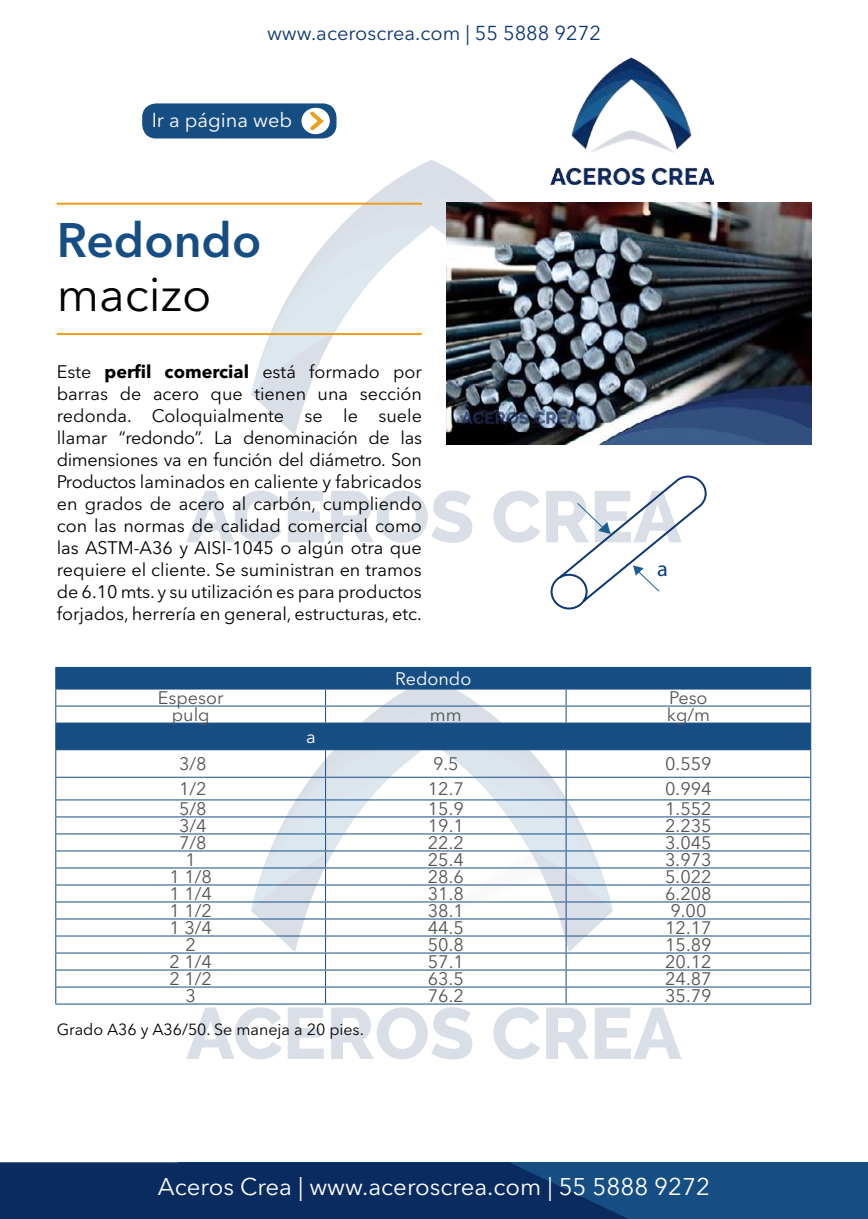
<style>
.page{position:relative;width:868px;height:1219px;background:#fff}
.page>*{position:absolute;margin:0;border:0;box-sizing:border-box;transform-origin:0 0}
.t1{font:600 48px "Avenir Next LT Pro";color:#164e84}
.t2{font:48px "Avenir Next LT Pro";color:#000}
.t3{font:24px "Avenir Next LT Pro";color:#fff}
.t4{font:21.6px "Myriad Pro";color:#084080;scale:1.04 1}
.t5{font:20px "Avenir Next LT Pro";color:#0f3771}
.t6{font:20px "Avenir Next LT Pro";color:#fff}
.t7{font:18px/22px "Avenir Next LT Pro";color:#000;text-align:justify}
.t8{font:18px "Avenir Next LT Pro";color:#515455}
.t9{font:18px "Avenir Next LT Pro";color:#fff}
.t10{font:16px "Avenir Next LT Pro";color:#000}
.s1{font-weight:700}
</style>
<div class="page">
<svg style="left:378px;top:159px;width:234px;height:34px"></svg>
<svg style="left:186px;top:491px;width:138px;height:52px"></svg>
<svg style="left:331px;top:490px;width:141px;height:53px"></svg>
<svg style="left:493px;top:491px;width:47px;height:52px"></svg>
<svg style="left:251px;top:193px;width:180px;height:23px"></svg>
<svg style="left:431px;top:193px;width:181px;height:23px"></svg>
<svg style="left:251px;top:216px;width:195px;height:219px"></svg>
<hr style="left:57px;top:203px;width:365px;height:2px;background:#eb9d1c">
<hr style="left:57px;top:333px;width:365px;height:2px;background:#eb9d1c">
<div style="left:179px;top:1162px;width:688px;height:57px;background:#164e84"></div>
<svg style="left:0;top:1162px;width:628px;height:57px;background:#0a2e62"></svg>
<div style="left:142px;top:103px;width:194px;height:36px;background:#164e84;border-radius:14px"></div>
<svg style="left:301px;top:108px;width:29px;height:26px"></svg>
<svg style="left:306px;top:108px;width:21px;height:26px"></svg>
<img style="left:550px;top:58px;width:163px;height:126px">
<img style="left:446px;top:203px;width:365px;height:241px">
<svg style="left:546px;top:475px;width:161px;height:135px"></svg>
<svg style="left:56px;top:668px;width:754px;height:81px;fill:#164e84"></svg>
<hr style="left:55px;top:667px;width:270px;height:1px;background:#164e84">
<hr style="left:325px;top:667px;width:241px;height:1px;background:#164e84">
<hr style="left:566px;top:667px;width:245px;height:1px;background:#164e84">
<hr style="left:55px;top:688px;width:270px;height:1px;background:#164e84">
<hr style="left:325px;top:688px;width:241px;height:1px;background:#164e84">
<hr style="left:566px;top:688px;width:245px;height:1px;background:#164e84">
<hr style="left:55px;top:705px;width:270px;height:1px;background:#164e84">
<hr style="left:566px;top:705px;width:245px;height:1px;background:#164e84">
<hr style="left:55px;top:723px;width:270px;height:1px;background:#164e84">
<hr style="left:566px;top:723px;width:245px;height:1px;background:#164e84">
<hr style="left:55px;top:749px;width:270px;height:1px;background:#164e84">
<hr style="left:566px;top:749px;width:245px;height:1px;background:#164e84">
<hr style="left:55px;top:777px;width:270px;height:1px;background:#164e84">
<hr style="left:566px;top:777px;width:245px;height:1px;background:#164e84">
<hr style="left:55px;top:799px;width:270px;height:1px;background:#164e84">
<hr style="left:566px;top:799px;width:245px;height:1px;background:#164e84">
<hr style="left:55px;top:816px;width:270px;height:1px;background:#164e84">
<hr style="left:566px;top:816px;width:245px;height:1px;background:#164e84">
<hr style="left:55px;top:833px;width:270px;height:1px;background:#164e84">
<hr style="left:566px;top:833px;width:245px;height:1px;background:#164e84">
<hr style="left:55px;top:850px;width:270px;height:1px;background:#164e84">
<hr style="left:566px;top:850px;width:245px;height:1px;background:#164e84">
<hr style="left:55px;top:867px;width:270px;height:1px;background:#164e84">
<hr style="left:566px;top:867px;width:245px;height:1px;background:#164e84">
<hr style="left:55px;top:884px;width:270px;height:1px;background:#164e84">
<hr style="left:566px;top:884px;width:245px;height:1px;background:#164e84">
<hr style="left:55px;top:901px;width:270px;height:1px;background:#164e84">
<hr style="left:566px;top:901px;width:245px;height:1px;background:#164e84">
<hr style="left:55px;top:918px;width:270px;height:1px;background:#164e84">
<hr style="left:566px;top:918px;width:245px;height:1px;background:#164e84">
<hr style="left:55px;top:935px;width:270px;height:1px;background:#164e84">
<hr style="left:566px;top:935px;width:245px;height:1px;background:#164e84">
<hr style="left:55px;top:952px;width:270px;height:1px;background:#164e84">
<hr style="left:566px;top:952px;width:245px;height:1px;background:#164e84">
<hr style="left:55px;top:969px;width:270px;height:1px;background:#164e84">
<hr style="left:566px;top:969px;width:245px;height:1px;background:#164e84">
<hr style="left:55px;top:986px;width:270px;height:1px;background:#164e84">
<svg style="left:55px;top:668px;width:1px;height:335px"></svg>
<hr style="left:566px;top:986px;width:245px;height:1px;background:#164e84">
<svg style="left:186px;top:689px;width:495px;height:371px"></svg>
<svg style="left:810px;top:668px;width:1px;height:335px"></svg>
<hr style="left:55px;top:1003px;width:270px;height:1px;background:#164e84">
<hr style="left:325px;top:1003px;width:241px;height:1px;background:#164e84">
<hr style="left:566px;top:1003px;width:245px;height:1px;background:#164e84">
<p class="t5" style="left:267px;top:21px;width:335px">www.aceroscrea.com | 55 5888 9272</p>
<p class="t6" style="left:152px;top:108px;width:142px">Ir a página web</p>
<h1 class="t1" style="left:57px;top:211px;width:206px">Redondo</h1>
<h1 class="t2" style="left:57px;top:266px;width:156px">macizo</h1>
<p class="t7" style="left:57px;top:361px;width:367px">Este <span class="s1">perfil comercial</span> está formado por barras de acero que tienen una sección redonda. Coloquialmente se le suele llamar “redondo”. La denominación de las dimensiones va en función del diámetro. Son Productos laminados en caliente y fabricados en grados de acero al carbón, cumpliendo con las normas de calidad comercial como las ASTM-A36 y AISI-1045 o algún otra que requiere el cliente. Se suministran en tramos de 6.10 mts. y su utilización es para productos forjados, herrería en general, estructuras, etc.</p>
<p class="t9" style="left:395px;top:668px;width:78px">Redondo</p>
<p class="t4" style="left:657px;top:555px;width:12px">a</p>
<p class="t8" style="left:158px;top:687px;width:67px">Espesor</p>
<p class="t8" style="left:669px;top:687px;width:40px">Peso</p>
<p class="t8" style="left:172px;top:704px;width:39px">pulg</p>
<p class="t8" style="left:430px;top:704px;width:33px">mm</p>
<p class="t8" style="left:666px;top:704px;width:45px">kg/m</p>
<p class="t9" style="left:306px;top:726px;width:11px">a</p>
<p class="t8" style="left:179px;top:753px;width:29px">3/8</p>
<p class="t8" style="left:433px;top:753px;width:27px">9.5</p>
<p class="t8" style="left:665px;top:753px;width:48px">0.559</p>
<p class="t8" style="left:179px;top:778px;width:29px">1/2</p>
<p class="t8" style="left:428px;top:778px;width:37px">12.7</p>
<p class="t8" style="left:665px;top:778px;width:48px">0.994</p>
<p class="t8" style="left:179px;top:798px;width:29px">5/8</p>
<p class="t8" style="left:428px;top:798px;width:37px">15.9</p>
<p class="t8" style="left:665px;top:798px;width:48px">1.552</p>
<p class="t8" style="left:179px;top:815px;width:29px">3/4</p>
<p class="t8" style="left:428px;top:815px;width:37px">19.1</p>
<p class="t8" style="left:665px;top:815px;width:48px">2.235</p>
<p class="t8" style="left:179px;top:832px;width:29px">7/8</p>
<p class="t8" style="left:428px;top:832px;width:37px">22.2</p>
<p class="t8" style="left:665px;top:832px;width:48px">3.045</p>
<p class="t8" style="left:185px;top:849px;width:12px">1</p>
<p class="t8" style="left:428px;top:849px;width:37px">25.4</p>
<p class="t8" style="left:665px;top:849px;width:48px">3.973</p>
<p class="t8" style="left:169px;top:866px;width:44px">1 1/8</p>
<p class="t8" style="left:428px;top:866px;width:37px">28.6</p>
<p class="t8" style="left:665px;top:866px;width:48px">5.022</p>
<p class="t8" style="left:169px;top:883px;width:44px">1 1/4</p>
<p class="t8" style="left:428px;top:883px;width:37px">31.8</p>
<p class="t8" style="left:665px;top:883px;width:48px">6.208</p>
<p class="t8" style="left:169px;top:900px;width:44px">1 1/2</p>
<p class="t8" style="left:428px;top:900px;width:37px">38.1</p>
<p class="t8" style="left:670px;top:900px;width:37px">9.00</p>
<p class="t8" style="left:169px;top:917px;width:44px">1 3/4</p>
<p class="t8" style="left:428px;top:917px;width:37px">44.5</p>
<p class="t8" style="left:665px;top:917px;width:48px">12.17</p>
<p class="t8" style="left:185px;top:934px;width:12px">2</p>
<p class="t8" style="left:428px;top:934px;width:37px">50.8</p>
<p class="t8" style="left:665px;top:934px;width:48px">15.89</p>
<p class="t8" style="left:169px;top:951px;width:44px">2 1/4</p>
<p class="t8" style="left:428px;top:951px;width:37px">57.1</p>
<p class="t8" style="left:665px;top:951px;width:48px">20.12</p>
<p class="t8" style="left:169px;top:968px;width:44px">2 1/2</p>
<p class="t8" style="left:428px;top:968px;width:37px">63.5</p>
<p class="t8" style="left:665px;top:968px;width:48px">24.87</p>
<p class="t8" style="left:185px;top:985px;width:12px">3</p>
<p class="t8" style="left:428px;top:985px;width:37px">76.2</p>
<p class="t8" style="left:665px;top:985px;width:48px">35.79</p>
<p class="t10" style="left:57px;top:1020px;width:308px">Grado A36 y A36/50. Se maneja a 20 pies.</p>
<h2 class="t3" style="left:158px;top:1172px;width:553px">Aceros Crea | www.aceroscrea.com | 55 5888 9272</h2>
</div>
